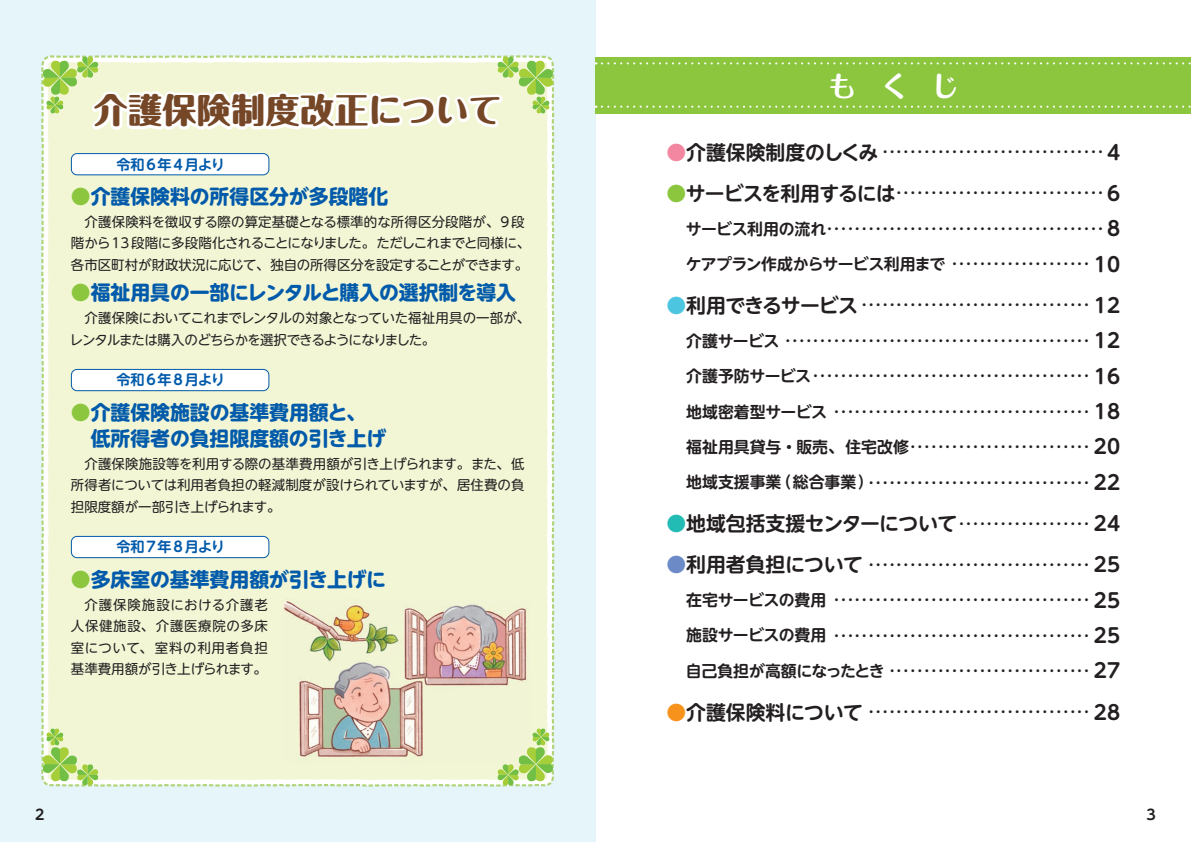
<style>
.page{position:relative;width:1191px;height:842px;background:#fff}
.page>*{position:absolute;margin:0;border:0;box-sizing:border-box;transform-origin:0 0}
.t1{font:800 34px "Maru Fo Pro";letter-spacing:.01em;color:#754727}
.t2{font:700 28.3px "Maru Fo Pro";color:#fff}
.t3{font:700 19.8px/25.8px "UD Shin M Go Pr 6 N";color:#015aaa}
.t4{font:700 14.2px "UD Shin M Go Pr 6 N De";letter-spacing:.125em;color:#015aaa}
.t5{font:700 14.2px "UD Shin M Go Pr 6 N De";color:#231f20}
.t6{font:700 13.9px "UD Shin M Go Pr 6 N De";color:#231f20}
.t7{font:13.5px/21.5px "UD Shin M Go Pr 6 N";letter-spacing:-.01em;color:#231f20;text-align:justify}
.t8{font:13.5px/21.5px "UD Shin M Go Pr 6 N";letter-spacing:-.05em;color:#231f20}
.s1{color:#8bc63e}
.s2{font-size:19.8px;color:#f386a0}
.s3{font-size:19.8px}
.s4{font-size:19.8px;color:#8bc63e}
.s5{font-size:15.9px}
.s6{font-size:19.8px;color:#4cc6e0}
.s7{font-size:19.8px;color:#22bcb5}
.s8{font-size:19.8px;color:#6c8bc6}
.s9{font-size:19.8px;color:#f7931d}
</style>
<div class="page">
<div style="left:0;top:0;width:595px;height:842px;background:#e5f5f9"></div>
<div style="left:595px;top:57px;width:596px;height:56px;background:#8bc63e"></div>
<svg style="left:602px;top:62px;width:589px;height:2px"></svg>
<svg style="left:602px;top:106px;width:589px;height:2px"></svg>
<div style="left:41px;top:55px;width:513px;height:732px;background:#f2f6d5"></div>
<svg style="left:42px;top:728px;width:56px;height:57px;background:#c9e39c"></svg>
<svg style="left:42px;top:56px;width:511px;height:180px;background:#f0f5d6"></svg>
<div style="left:71px;top:154px;width:198px;height:21px;background:#fff;border-radius:6px"></div>
<div style="left:71px;top:153px;width:198px;height:22px;border:1px solid #015aaa;border-radius:6px"></div>
<div style="left:71px;top:536px;width:198px;height:22px;background:#fff;border-radius:6px"></div>
<div style="left:71px;top:536px;width:198px;height:22px;border:1px solid #015aaa;border-radius:6px"></div>
<div style="left:71px;top:369px;width:198px;height:22px;background:#fff;border-radius:6px"></div>
<div style="left:71px;top:369px;width:198px;height:22px;border:1px solid #015aaa;border-radius:6px"></div>
<img style="left:282px;top:599px;width:248px;height:164px">
<svg style="left:497px;top:728px;width:56px;height:57px;background:#c9e39c"></svg>
<h1 class="t1" style="left:94px;top:83px;width:410px">介護保険制度改正について</h1>
<p class="t4" style="left:116px;top:152px;width:110px">令和6年4月より</p>
<h3 class="t3" style="left:71px;top:182px;width:319px"><span class="s1">●</span>介護保険料の所得区分が多段階化</h3>
<p class="t7" style="left:71px;top:210px;width:461px;text-align:center">介護保険料を徴収する際の算定基礎となる標準的な所得区分段階が、9段<br>階から13 段階に多段階化されることになりました。ただしこれまでと同様に、各市区町村が財政状況に応じて、独自の所得区分を設定することができます。</p>
<h3 class="t3" style="left:71px;top:279px;width:447px"><span class="s1">●</span>福祉用具の一部にレンタルと購入の選択制を導入</h3>
<p class="t8" style="left:70px;top:306px;width:462px;text-indent:15px">介護保険においてこれまでレンタルの対象となっていた福祉用具の一部が、レンタルまたは購入のどちらかを選択できるようになりました。</p>
<p class="t4" style="left:116px;top:368px;width:110px">令和6年8月より</p>
<h3 class="t3" style="left:91px;top:398px;width:297px;text-indent:-20px"><span class="s1">●</span>介護保険施設の基準費用額と、低所得者の負担限度額の引き上げ</h3>
<p class="t7" style="left:71px;top:452px;width:455px;text-indent:13px">介護保険施設等を利用する際の基準費用額が引き上げられます。また、低所得者については利用者負担の軽減制度が設けられていますが、居住費の負担限度額が一部引き上げられます。</p>
<p class="t4" style="left:116px;top:535px;width:110px">令和7年8月より</p>
<h3 class="t3" style="left:71px;top:565px;width:316px"><span class="s1">●</span>多床室の基準費用額が引き上げに</h3>
<p class="t7" style="left:71px;top:593px;width:199px;text-indent:13px">介護保険施設における介護老人保健施設、介護医療院の多床室について、室料の利用者負担基準費用額が引き上げられます。</p>
<h2 class="t2" style="left:827px;top:64px;width:133px">もくじ</h2>
<p class="t6" style="left:666px;top:140px;width:455px"><span class="s2">●</span><span class="s3">介護保険制度のしくみ</span> ････････････････････････････････ <span class="s3">4</span></p>
<p class="t6" style="left:666px;top:181px;width:455px"><span class="s4">●</span><span class="s3">サービスを利用するには</span> ･･････････････････････････････ <span class="s3">6</span></p>
<p class="t6" style="left:686px;top:217px;width:436px"><span class="s5">サービス利用の流れ</span> ････････････････････････････････････････ <span class="s3">8</span></p>
<p class="t6" style="left:686px;top:252px;width:436px"><span class="s5">ケアプラン作成からサービス利用まで</span> ････････････････････ <span class="s3">10</span></p>
<p class="t6" style="left:666px;top:293px;width:455px"><span class="s6">●</span><span class="s3">利用できるサービス</span> ･････････････････････････････････ <span class="s3">12</span></p>
<p class="t6" style="left:686px;top:329px;width:435px"><span class="s5">介護サービス</span> ････････････････････････････････････････････ <span class="s3">12</span></p>
<p class="t6" style="left:686px;top:364px;width:435px"><span class="s5">介護予防サービス</span> ････････････････････････････････････････ <span class="s3">16</span></p>
<p class="t6" style="left:686px;top:400px;width:435px"><span class="s5">地域密着型サービス</span> ･････････････････････････････････････ <span class="s3">18</span></p>
<p class="t6" style="left:686px;top:435px;width:435px"><span class="s5">福祉用具貸与・販売、住宅改修</span> ･･････････････････････････ <span class="s3">20</span></p>
<p class="t6" style="left:686px;top:470px;width:435px"><span class="s5">地域支援事業（総合事業）</span>････････････････････････････････ <span class="s3">22</span></p>
<p class="t6" style="left:666px;top:512px;width:455px"><span class="s7">●</span><span class="s3">地域包括支援センターについて</span> ･･･････････････････ <span class="s3">24</span></p>
<p class="t6" style="left:666px;top:553px;width:455px"><span class="s8">●</span><span class="s3">利用者負担について</span> ････････････････････････････････ <span class="s3">25</span></p>
<p class="t6" style="left:686px;top:588px;width:435px"><span class="s5">在宅サービスの費用</span> ･････････････････････････････････････ <span class="s3">25</span></p>
<p class="t6" style="left:686px;top:624px;width:435px"><span class="s5">施設サービスの費用</span> ･････････････････････････････････････ <span class="s3">25</span></p>
<p class="t6" style="left:686px;top:659px;width:435px"><span class="s5">自己負担が高額になったとき</span> ･････････････････････････････ <span class="s3">27</span></p>
<p class="t6" style="left:666px;top:700px;width:455px"><span class="s9">●</span><span class="s3">介護保険料について</span> ････････････････････････････････ <span class="s3">28</span></p>
<p class="t5" style="left:35px;top:803px;width:11px">2</p>
<p class="t5" style="left:1146px;top:803px;width:11px">3</p>
</div>
